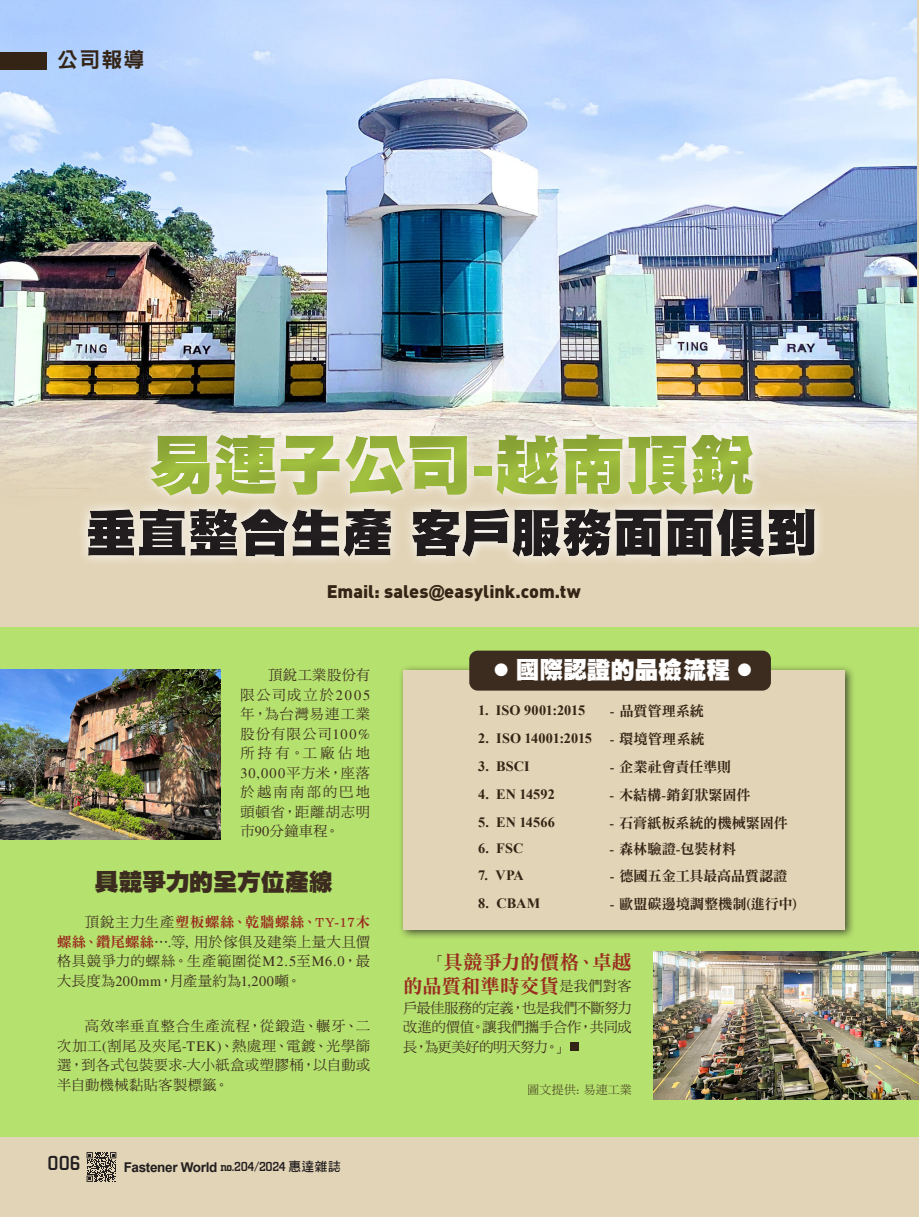
<style>
.page{position:relative;width:919px;height:1217px;background:#fff}
.page>*{position:absolute;margin:0;border:0;box-sizing:border-box;transform-origin:0 0}
.t1{font:64.5px "DF Hei UB HKP BF";letter-spacing:.005em;color:#a1c03f}
.t2{font:24px "DF Hei UB HKP BF";letter-spacing:-.01em;color:#fff}
.t3{font:24px "DF Hei UB HKP BF";letter-spacing:-.005em;color:#3c2c1f}
.t4{font:21px "DF Hei Std W9";color:#342415}
.t5{font:500 21px "City D";color:#231f20}
.t6{font:19.5px/24px "DF Ming Std W9";letter-spacing:.01em;color:#9a2c1f;text-align:right}
.t7{font:900 18px "DIN";color:#342415}
.t8{font:14.25px/19.5px "DF Ming Std W5";letter-spacing:.035em;color:#3c2c1f;text-align:justify}
.t9{font:14.25px "DF Ming Std W9";letter-spacing:-.015em;color:#342415}
.t10{font:700 14.25px "Times New Roman";letter-spacing:.005em;color:#342415}
.t11{font:14.25px "DF Ming Std W9";letter-spacing:.055em;color:#9a2c1f}
.t12{font:14.25px "Times";color:#3c2c1f}
.t13{font:700 13.5px "Arial";letter-spacing:-.025em;color:#231f20}
.t14{font:12px "DF Ming Std W5";letter-spacing:.015em;color:#342415}
.s1{font-family:"DF Hei UB HKP BF";font-weight:400}
.s2{font-family:"Times"}
.s3{font-family:"DF Ming Std W5"}
.s4{font-family:"DF Ming Std W5";color:#3c2c1f}
.s5{font-family:"DF Ming Std W9";color:#9a2c1f}
.s6{font-family:"City D";font-weight:500}
.s7{font-family:"DF Hei Std W7";font-weight:400;font-size:12.75px}
.s8{font-family:"DF Ming Std W5";font-size:14.25px}
.s9{font-family:"DF Ming Std W9";font-weight:400}
.s10{font-family:"DF Ming Std W5";font-size:14.25px;color:#3c2c1f}
</style>
<div class="page">
<div style="left:0;top:0;width:918px;height:1216px;background:#e2d4b7"></div>
<div style="left:0;top:627px;width:918px;height:509px;background:#b5e16e"></div>
<div style="left:398px;top:664px;width:458px;height:276px;background:#231f20;opacity:.75"></div>
<div style="left:403px;top:669px;width:441px;height:260px;background:#e2d4b7"></div>
<img style="left:653px;top:951px;width:265px;height:147px">
<div style="left:469px;top:650px;width:301px;height:40px;background:#3c2c1f;border-radius:9px"></div>
<img style="left:0;top:0;width:916px;height:477px">
<div style="left:61px;top:419px;width:793px;height:166px;background:#231f20;opacity:.5"></div>
<img style="left:0;top:669px;width:220px;height:170px">
<div style="left:570px;top:1041px;width:8px;height:9px;background:#342415"></div>
<div style="left:0;top:53px;width:47px;height:17px;background:#342415"></div>
<svg style="left:87px;top:1152px;width:29px;height:29px"></svg>
<h3 class="t4" style="left:57px;top:48px;width:89px">公司報導</h3>
<h1 class="t1" style="left:148px;top:432px;width:607px">易連子公司-越南頂銳</h1>
<p class="t7" style="left:327px;top:579px;width:256px">Email: sales<span class="s1">@</span>easylink.com.tw</p>
<p class="t8" style="left:240px;top:664px;width:131px;text-indent:28px">頂銳工業股份有限公司成立於<span class="s2">2005</span>年，為台灣易連工業股份有限公司<span class="s2">100%</span>所持有。工廠佔地</p>
<p class="t12" style="left:240px;top:764px;width:131px">30,000<span class="s3">平方米，座落</span></p>
<p class="t8" style="left:240px;top:781px;width:131px">於越南南部的巴地頭頓省，距離胡志明市<span class="s2">90</span>分鐘車程。</p>
<h2 class="t3" style="left:95px;top:869px;width:239px">具競爭力的全方位產線</h2>
<p class="t11" style="left:85px;top:914px;width:286px"><span class="s4">頂銳主力生產</span>塑板螺絲、乾牆螺絲、TY-17木</p>
<p class="t8" style="left:57px;top:931px;width:314px"><span class="s5">螺絲、鑽尾螺絲</span>⋯<span class="s2">.</span>等<span class="s2">,</span> 用於傢俱及建築上量大且價格具競爭力的螺絲。生產範圍從<span class="s2">M2.5</span>至<span class="s2">M6.0</span>，最大長度為<span class="s2">200mm</span>，月產量約為<span class="s2">1,200</span>噸。</p>
<p class="t8" style="left:57px;top:1015px;width:314px;text-indent:28px">高效率垂直整合生產流程，從鍛造、輾牙、二次加工<span class="s2">(</span>割尾及夾尾<span class="s2">-TEK)</span>、熱處理、電鍍、光學篩選，到各式包裝要求<span class="s2">-</span>大小紙盒或塑膠桶，以自動或半自動機械黏貼客製標籤。</p>
<h3 class="t5" style="left:48px;top:1151px;width:34px">006</h3>
<p class="t13" style="left:124px;top:1157px;width:219px">Fastener World <span class="s6">no.204/2024</span> <span class="s7">惠達雜誌</span></p>
<h2 class="t2" style="left:494px;top:657px;width:259px"><span class="s8">●</span> 國際認證的品檢流程 <span class="s8">●</span></h2>
<p class="t10" style="left:478px;top:700px;width:108px">1. ISO 9001:2015</p>
<p class="t9" style="left:610px;top:702px;width:96px">- 品質管理系統</p>
<p class="t10" style="left:478px;top:728px;width:228px">2. ISO 14001:2015 <span class="s9">- 環境管理系統</span></p>
<p class="t10" style="left:478px;top:756px;width:53px">3. BSCI</p>
<p class="t9" style="left:609px;top:758px;width:123px">- 企業社會責任準則</p>
<p class="t10" style="left:478px;top:784px;width:78px">4. EN 14592</p>
<p class="t9" style="left:609px;top:786px;width:142px">- 木結構-銷釘狀緊固件</p>
<p class="t10" style="left:478px;top:812px;width:78px">5. EN 14566</p>
<p class="t9" style="left:609px;top:814px;width:180px">- 石膏紙板系統的機械緊固件</p>
<p class="t10" style="left:478px;top:838px;width:47px">6. FSC</p>
<p class="t9" style="left:609px;top:840px;width:128px">- 森林驗證-包裝材料</p>
<p class="t10" style="left:478px;top:865px;width:47px">7. VPA</p>
<p class="t9" style="left:610px;top:867px;width:179px">- 德國五金工具最高品質認證</p>
<p class="t10" style="left:478px;top:893px;width:64px">8. CBAM</p>
<p class="t9" style="left:609px;top:895px;width:188px">- 歐盟碳邊境調整機制(進行中)</p>
<h3 class="t6" style="left:403px;top:949px;width:230px"><span class="s10">「</span>具競爭力的價格、卓越<br>的品質和準時交貨<span class="s10">是我們對客</span></h3>
<p class="t8" style="left:403px;top:997px;width:230px">戶最佳服務的定義，也是我們不斷努力改進的價值。讓我們攜手合作，共同成長，為更美好的明天努力。」</p>
<p class="t14" style="left:527px;top:1082px;width:106px">圖文提供: 易連工業</p>
</div>
